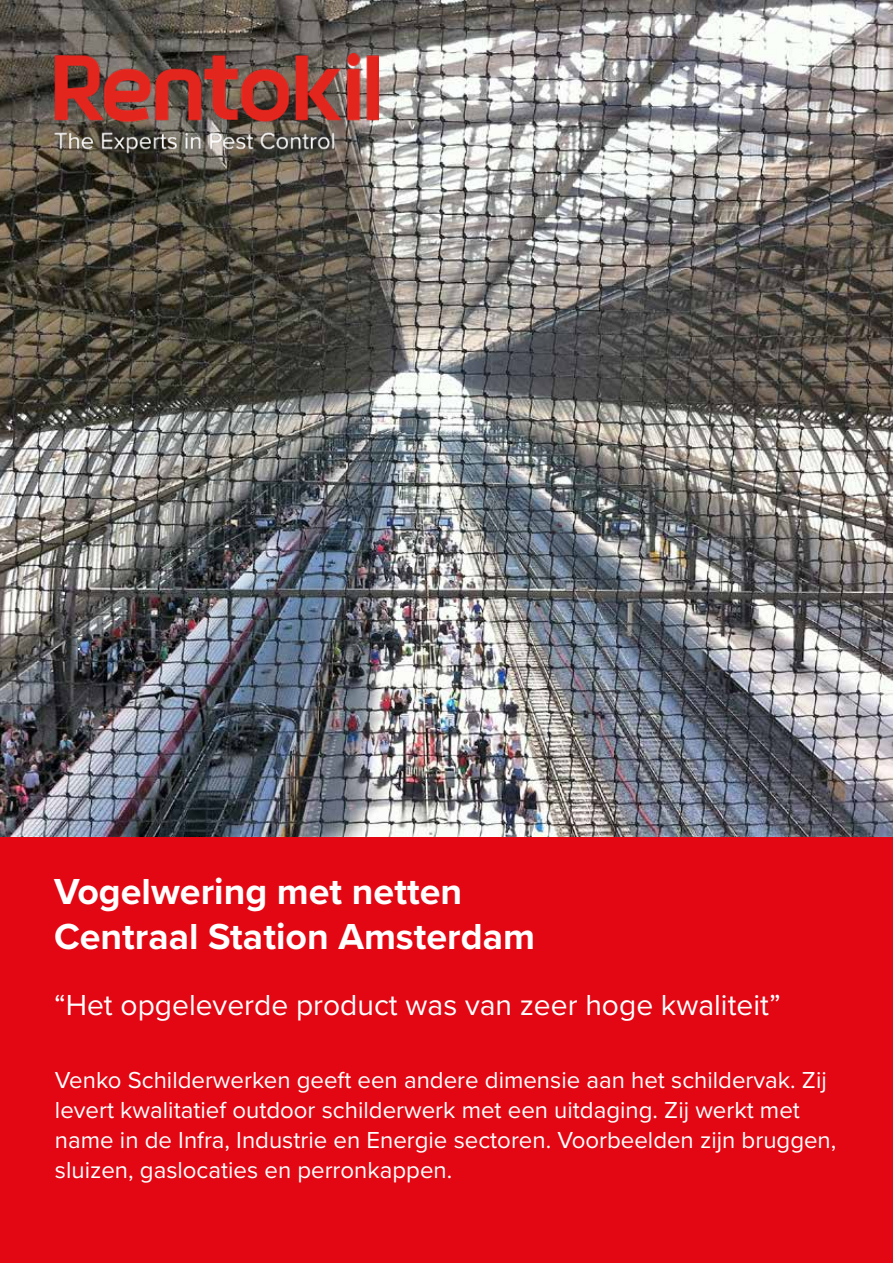
<style>
.page{position:relative;width:893px;height:1263px;background:#fff}
.page>*{position:absolute;margin:0;border:0;box-sizing:border-box;transform-origin:0 0}
.t1{font:700 37.5px/45px "Proxima Nova";color:#fff}
.t2{font:30px "Proxima Nova";color:#fff}
.t3{font:24px/30px "Proxima Nova";color:#fff}
</style>
<div class="page">
<div style="left:0;top:837px;width:893px;height:426px;background:#e30613"></div>
<img style="left:0;top:0;width:893px;height:837px">
<img style="left:54px;top:53px;width:324px;height:101px">
<h1 class="t1" style="left:54px;top:868px;width:483px">Vogelwering met netten<br>Centraal Station Amsterdam</h1>
<p class="t2" style="left:54px;top:982px;width:728px">“Het opgeleverde product was van zeer hoge kwaliteit”</p>
<p class="t3" style="left:55px;top:1064px;width:783px">Venko Schilderwerken geeft een andere dimensie aan het schildervak. Zij levert kwalitatief outdoor schilderwerk met een uitdaging. Zij werkt met name in de Infra, Industrie en Energie sectoren. Voorbeelden zijn bruggen, sluizen, gaslocaties en perronkappen.</p>
</div>
